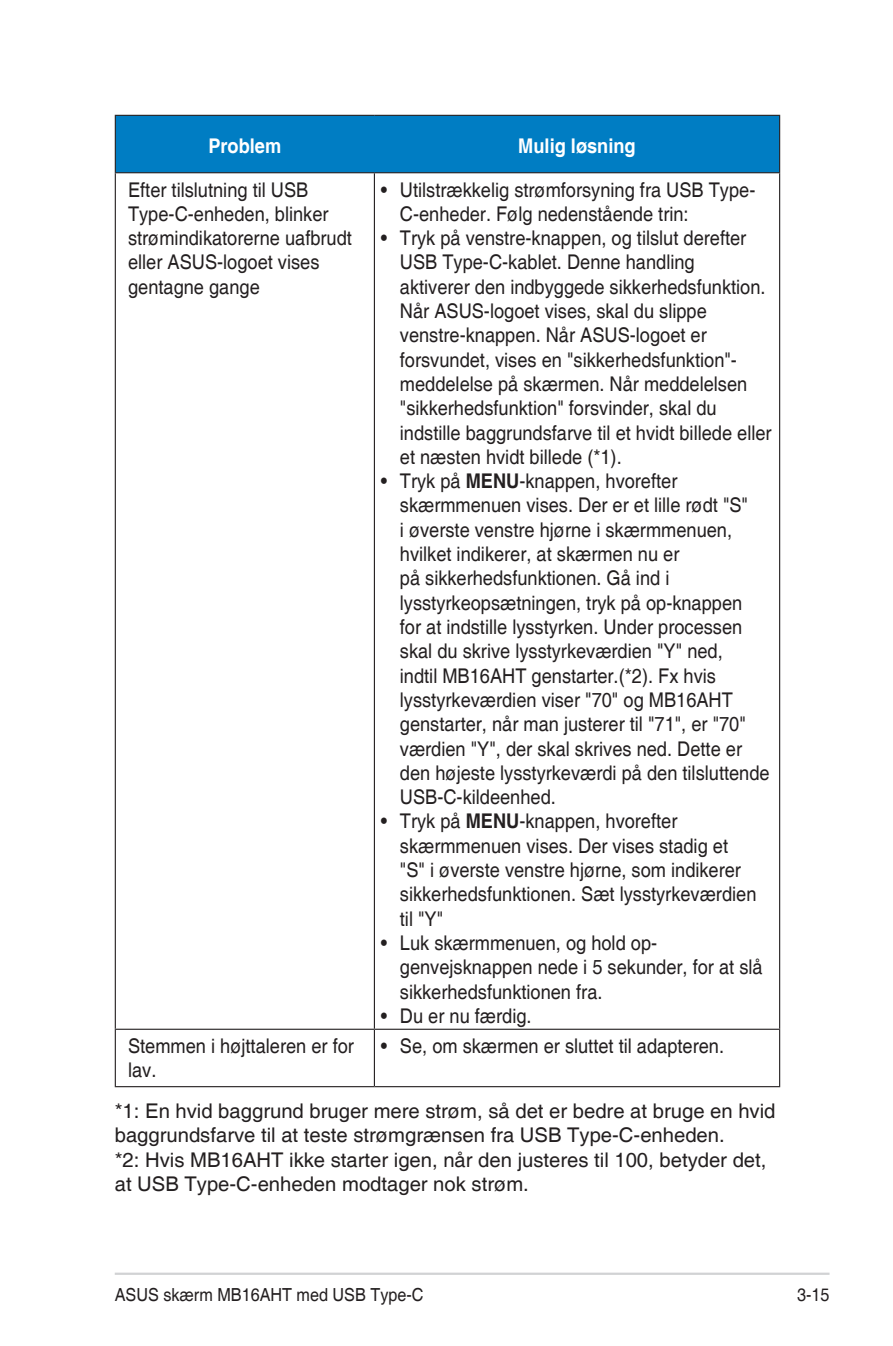
<style>
.page{position:relative;width:893px;height:1346px;background:#fff}
.page>*{position:absolute;margin:0;border:0;box-sizing:border-box;transform-origin:0 0}
.Table_Text_-new{font:20.25px/24.3px "Helvetica";color:#231f20;scale:.9 1}
.Table_Text_-new-2{font:20.25px/24.3px "Helvetica";color:#231f20}
.Table_Text_-new-3{font:700 20.25px "Helvetica";color:#fff;scale:.9 1}
.t1{font:18px "Helvetica";color:#231f20;scale:.9 1}
.s1{font-weight:700}
</style>
<div class="page">
<hr style="left:115px;top:1272px;width:714px;height:3px;background:#d1d2d4">
<div style="left:116px;top:116px;width:663px;height:56px;background:#007dc3"></div>
<hr style="left:115px;top:116px;width:1px;height:56px;background:#231f20">
<hr style="left:779px;top:116px;width:1px;height:56px;background:#231f20">
<hr style="left:115px;top:115px;width:259px;height:1px;background:#231f20">
<hr style="left:374px;top:115px;width:406px;height:1px;background:#231f20">
<hr style="left:115px;top:173px;width:1px;height:855px;background:#231f20">
<hr style="left:115px;top:172px;width:259px;height:1px;background:#231f20">
<hr style="left:374px;top:173px;width:1px;height:855px;background:#231f20">
<hr style="left:779px;top:173px;width:1px;height:855px;background:#231f20">
<hr style="left:374px;top:172px;width:406px;height:1px;background:#231f20">
<hr style="left:115px;top:1030px;width:1px;height:56px;background:#231f20">
<hr style="left:115px;top:1028px;width:259px;height:2px;background:#231f20">
<hr style="left:115px;top:1086px;width:259px;height:1px;background:#231f20">
<hr style="left:374px;top:1030px;width:1px;height:56px;background:#231f20">
<hr style="left:779px;top:1030px;width:1px;height:56px;background:#231f20">
<hr style="left:374px;top:1028px;width:406px;height:2px;background:#231f20">
<hr style="left:374px;top:1086px;width:406px;height:1px;background:#231f20">
<p class="Table_Text_-new-3" style="left:208px;top:133px;width:83px">Problem</p>
<p class="Table_Text_-new-3" style="left:518px;top:133px;width:132px">Mulig løsning</p>
<p class="Table_Text_-new" style="left:128px;top:178px;width:250px">Efter tilslutning til USB<br>Type-C-enheden, blinker strømindikatorerne uafbrudt eller ASUS-logoet vises gentagne gange</p>
<p class="Table_Text_-new" style="left:400px;top:178px;width:396px;text-indent:-19px">• Utilstrækkelig strømforsyning fra USB Type-<br>C-enheder. Følg nedenstående trin:</p>
<p class="Table_Text_-new" style="left:400px;top:227px;width:415px;text-indent:-19px">• Tryk på venstre-knappen, og tilslut derefter USB Type-C-kablet. Denne handling<br>aktiverer den indbyggede sikkerhedsfunktion.<br>Når ASUS-logoet vises, skal du slippe venstre-knappen. Når ASUS-logoet er forsvundet, vises en "sikkerhedsfunktion"- meddelelse på skærmen. Når meddelelsen "sikkerhedsfunktion" forsvinder, skal du indstille baggrundsfarve til et hvidt billede eller et næsten hvidt billede (*1).</p>
<p class="Table_Text_-new" style="left:400px;top:470px;width:412px;text-indent:-19px">• Tryk på <span class="s1">MENU</span>-knappen, hvorefter skærmmenuen vises. Der er et lille rødt "S"<br>i øverste venstre hjørne i skærmmenuen, hvilket indikerer, at skærmen nu er<br>på sikkerhedsfunktionen. Gå ind i lysstyrkeopsætningen, tryk på op-knappen<br>for at indstille lysstyrken. Under processen skal du skrive lysstyrkeværdien "Y" ned,<br>indtil MB16AHT genstarter.(*2). Fx hvis lysstyrkeværdien viser "70" og MB16AHT genstarter, når man justerer til "71", er "70" værdien "Y", der skal skrives ned. Dette er den højeste lysstyrkeværdi på den tilsluttende USB-C-kildeenhed.</p>
<p class="Table_Text_-new" style="left:400px;top:810px;width:398px;text-indent:-19px">• Tryk på <span class="s1">MENU</span>-knappen, hvorefter skærmmenuen vises. Der vises stadig et "S" i øverste venstre hjørne, som indikerer sikkerhedsfunktionen. Sæt lysstyrkeværdien til "Y"</p>
<p class="Table_Text_-new" style="left:400px;top:931px;width:404px;text-indent:-19px">• Luk skærmmenuen, og hold op&shy;genvejsknappen nede i 5 sekunder, for at slå sikkerhedsfunktionen fra.</p>
<p class="Table_Text_-new" style="left:381px;top:1004px;width:169px">• Du er nu færdig.</p>
<p class="Table_Text_-new" style="left:128px;top:1034px;width:252px">Stemmen i højttaleren er for lav.</p>
<p class="Table_Text_-new" style="left:381px;top:1034px;width:383px">• Se, om skærmen er sluttet til adapteren.</p>
<p class="Table_Text_-new-2" style="left:115px;top:1099px;width:662px">*1: En hvid baggrund bruger mere strøm, så det er bedre at bruge en hvid baggrundsfarve til at teste strømgrænsen fra USB Type-C-enheden.</p>
<p class="Table_Text_-new-2" style="left:115px;top:1148px;width:653px">*2: Hvis MB16AHT ikke starter igen, når den justeres til 100, betyder det, at USB Type-C-enheden modtager nok strøm.</p>
<p class="t1" style="left:115px;top:1284px;width:345px">ASUS skærm MB16AHT med USB Type-C</p>
<p class="t1" style="left:797px;top:1284px;width:38px">3-15</p>
</div>
